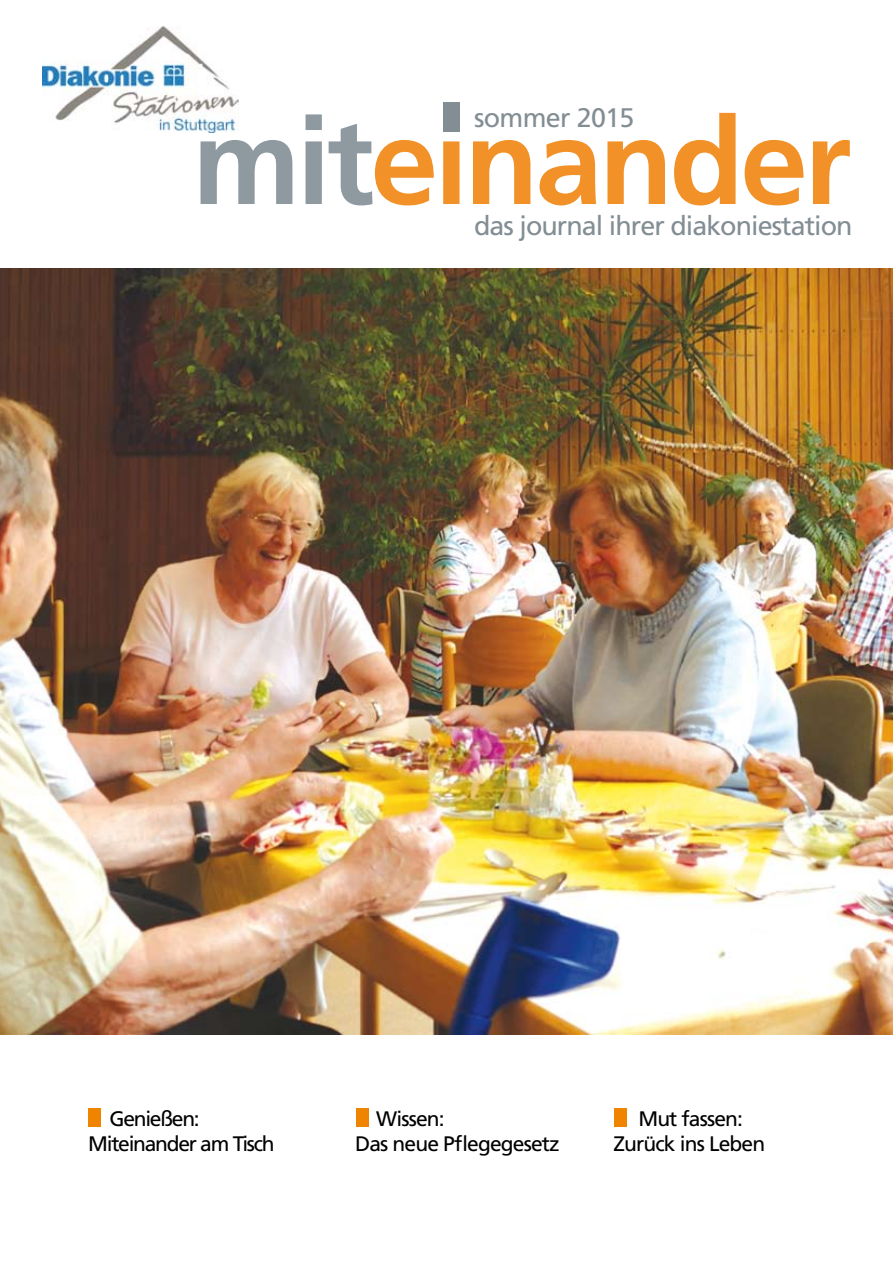
<style>
.page{position:relative;width:893px;height:1263px;background:#fff}
.page>*{position:absolute;margin:0;border:0;box-sizing:border-box;transform-origin:0 0}
.t1{font:700 121.5px "Frutiger LT Std";letter-spacing:-.03em;color:#f19127}
.t2{font:26.85px "Frutiger LT Std";letter-spacing:-.035em;color:#828d94}
.t3{font:21px/25.2px "Frutiger LT Std";letter-spacing:-.04em;color:#000}
.t4{font:21px/25.2px "Frutiger LT Std";letter-spacing:-.06em;color:#000}
.s1{color:#8e99a0}
</style>
<div class="page">
<div style="left:443px;top:102px;width:17px;height:29px;background:#828d94"></div>
<div style="left:88px;top:1108px;width:13px;height:19px;background:#ef8400"></div>
<div style="left:356px;top:1108px;width:13px;height:19px;background:#ef8400"></div>
<div style="left:614px;top:1108px;width:13px;height:19px;background:#ef8400"></div>
<img style="left:43px;top:26px;width:196px;height:106px">
<img style="left:0;top:269px;width:893px;height:765px">
<p class="t2" style="left:474px;top:102px;width:162px">sommer 2015</p>
<h1 class="t1" style="left:192px;top:90px;width:661px"><span class="s1">mit</span>einander</h1>
<p class="t2" style="left:474px;top:210px;width:380px">das journal ihrer diakoniestation</p>
<p class="t4" style="left:88px;top:1106px;width:188px;text-indent:21px">Genießen:<br>Miteinander am Tisch</p>
<p class="t3" style="left:355px;top:1106px;width:206px;text-indent:21px">Wissen:<br>Das neue Pflegegesetz</p>
<p class="t3" style="left:613px;top:1106px;width:153px;text-align:center">Mut fassen:<br>Zurück ins Leben</p>
</div>
